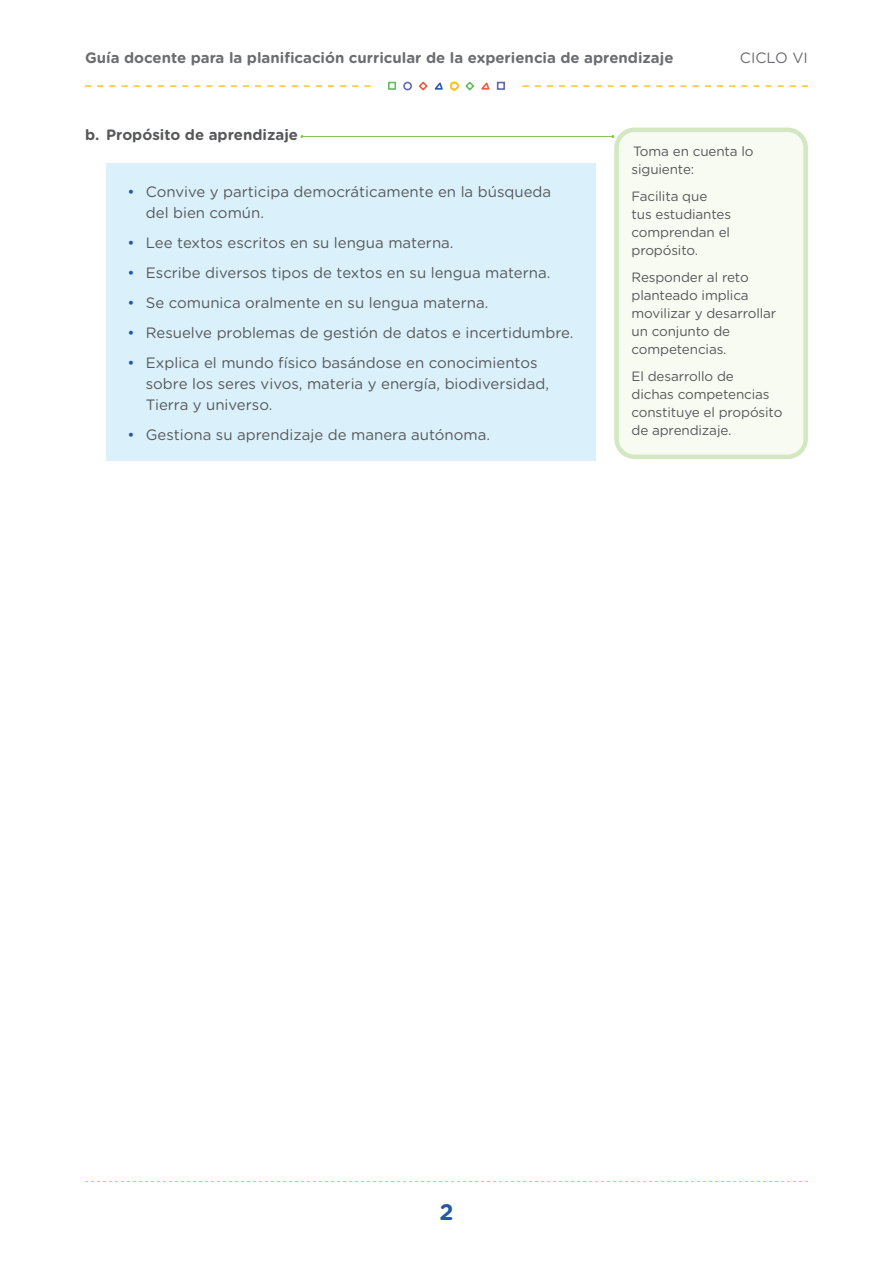
<style>
.page{position:relative;width:893px;height:1263px;background:#fff}
.page>*{position:absolute;margin:0;border:0;box-sizing:border-box;transform-origin:0 0}
.t1{font:700 22.5px "Gotham Rounded";color:#2059a8}
.t2{font:15px/21px "Gotham Rounded";color:#57585a}
.t3{font:700 15px "Gotham Rounded";color:#6c6d70}
.t4{font:700 15px "Gotham Rounded";color:#57585a}
.t5{font:15px "Gotham Rounded";color:#6c6d70}
.t6{font:13.5px/18px "Gotham Rounded";letter-spacing:-.01em;color:#57585a}
.s1{color:#2059a8}
</style>
<div class="page">
<svg style="left:523px;top:85px;width:285px;height:2px"></svg>
<svg style="left:85px;top:85px;width:285px;height:2px"></svg>
<div style="left:403px;top:82px;width:9px;height:8px;border:2px solid #6369b0;border-radius:50%"></div>
<div style="left:388px;top:82px;width:8px;height:8px;border:2px solid #63bd60"></div>
<div style="left:497px;top:82px;width:8px;height:8px;border:2px solid #6369b0"></div>
<svg style="left:418px;top:81px;width:72px;height:10px"></svg>
<svg style="left:85px;top:1181px;width:723px;height:1px"></svg>
<div style="left:106px;top:164px;width:489px;height:297px;background:#daf1fb"></div>
<div style="left:616px;top:130px;width:190px;height:327px;background:#f7fbf2;border-radius:18px"></div>
<div style="left:614px;top:128px;width:194px;height:331px;border:4px solid #d3e8c0;border-radius:18px"></div>
<hr style="left:302px;top:136px;width:311px;height:1px;background:#83c555">
<p class="t3" style="left:85px;top:46px;width:590px">Guía docente para la planificación curricular de la experiencia de aprendizaje</p>
<p class="t5" style="left:740px;top:47px;width:69px">CICLO VI</p>
<p class="t4" style="left:85px;top:123px;width:214px">b. Propósito de aprendizaje</p>
<p class="t2" style="left:146px;top:180px;width:407px;text-indent:-18px"><span class="s1">•</span> Convive y participa democráticamente en la búsqueda del bien común.</p>
<p class="t2" style="left:128px;top:231px;width:328px"><span class="s1">•</span> Lee textos escritos en su lengua materna.</p>
<p class="t2" style="left:128px;top:261px;width:424px"><span class="s1">•</span> Escribe diversos tipos de textos en su lengua materna.</p>
<p class="t2" style="left:128px;top:291px;width:362px"><span class="s1">•</span> Se comunica oralmente en su lengua materna.</p>
<p class="t2" style="left:128px;top:321px;width:447px"><span class="s1">•</span> Resuelve problemas de gestión de datos e incertidumbre.</p>
<p class="t2" style="left:146px;top:351px;width:405px;text-indent:-18px"><span class="s1">•</span> Explica el mundo físico basándose en conocimientos sobre los seres vivos, materia y energía, biodiversidad,<br>Tierra y universo.</p>
<p class="t2" style="left:128px;top:423px;width:364px"><span class="s1">•</span> Gestiona su aprendizaje de manera autónoma.</p>
<p class="t6" style="left:631px;top:141px;width:124px">Toma en cuenta lo siguiente:</p>
<p class="t6" style="left:631px;top:186px;width:101px">Facilita que<br>tus estudiantes comprendan el propósito.</p>
<p class="t6" style="left:631px;top:267px;width:146px">Responder al reto planteado implica movilizar y desarrollar un conjunto de competencias.</p>
<p class="t6" style="left:631px;top:366px;width:152px">El desarrollo de<br>dichas competencias constituye el propósito de aprendizaje.</p>
<h1 class="t1" style="left:439px;top:1195px;width:16px">2</h1>
</div>
